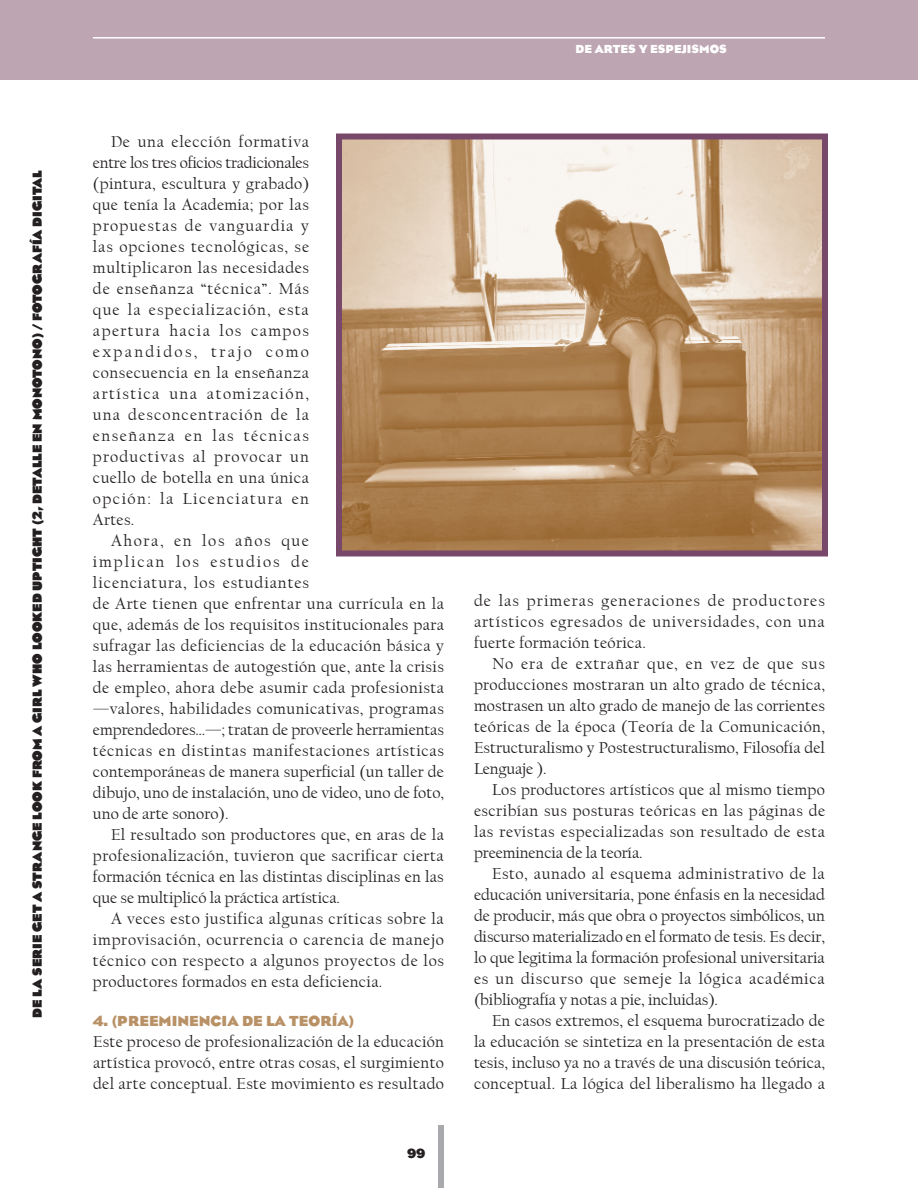
<style>
.page{position:relative;width:918px;height:1188px;background:#fff}
.page>*{position:absolute;margin:0;border:0;box-sizing:border-box;transform-origin:0 0}
.t1{font:16.5px/21px "Californian FB";letter-spacing:.025em;color:#231f20;text-align:justify}
.t2{font:700 15px "Eagle";color:#b99166}
.t3{font:900 13.5px "Eagle";color:#231f20}
.t4{font:700 13.5px "Eagle";color:#231f20}
.t5{font:700 12px "Eagle";color:#fff}
</style>
<div class="page">
<div style="left:0;top:0;width:918px;height:80px;background:#bda5b1"></div>
<hr style="left:93px;top:37px;width:732px;height:2px;background:#fff">
<div style="left:438px;top:1125px;width:6px;height:63px;background:#a8a9ad"></div>
<img style="left:343px;top:141px;width:478px;height:408px">
<div style="left:336px;top:134px;width:492px;height:422px;border:6px solid #78486a"></div>
<p class="t3" style="left:29px;top:1018px;width:849px;rotate:-90deg">De la serie Get a strange look from a girl who looked uptight (2, detalle en monotono) / Fotografía digital</p>
<p class="t5" style="left:576px;top:42px;width:46px">DE ARTES</p>
<p class="t5" style="left:639px;top:42px;width:89px">Y ESPEJISMOS</p>
<p class="t1" style="left:93px;top:132px;width:218px;text-indent:18px">De una elección formativa entre los tres oficios tradicionales (pintura, escultura y grabado) que tenía la Academia; por las propuestas de vanguardia y las opciones tecnológicas, se multiplicaron las necesidades de enseñanza “técnica”. Más que la especialización, esta apertura hacia los campos expandidos, trajo como consecuencia en la enseñanza artística una atomización, una desconcentración de la enseñanza en las técnicas productivas al provocar un cuello de botella en una única opción: la Licenciatura en Artes.</p>
<p class="t1" style="left:93px;top:531px;width:353px;text-align:left;text-indent:18px">Ahora, en los años que<br>implican los estudios de<br>licenciatura, los estudiantes<br>de Arte tienen que enfrentar una currícula en la que, además de los requisitos institucionales para sufragar las deficiencias de la educación básica y las herramientas de autogestión que, ante la crisis de empleo, ahora debe asumir cada profesionista —valores, habilidades comunicativas, programas emprendedores…—; tratan de proveerle herramientas técnicas en distintas manifestaciones artísticas contemporáneas de manera superficial (un taller de dibujo, uno de instalación, uno de video, uno de foto, uno de arte sonoro).</p>
<p class="t1" style="left:93px;top:825px;width:352px;text-indent:18px">El resultado son productores que, en aras de la profesionalización, tuvieron que sacrificar cierta formación técnica en las distintas disciplinas en las que se multiplicó la práctica artística.</p>
<p class="t1" style="left:93px;top:909px;width:353px;text-indent:18px">A veces esto justifica algunas críticas sobre la improvisación, ocurrencia o carencia de manejo técnico con respecto a algunos proyectos de los productores formados en esta deficiencia.</p>
<p class="t2" style="left:93px;top:1013px;width:263px">4. (PREEMINENCIA DE LA TEORÍA)</p>
<p class="t1" style="left:93px;top:1032px;width:353px">Este proceso de profesionalización de la educación artística provocó, entre otras cosas, el surgimiento del arte conceptual. Este movimiento es resultado</p>
<p class="t4" style="left:407px;top:1146px;width:20px">99</p>
<p class="t1" style="left:474px;top:591px;width:353px">de las primeras generaciones de productores artísticos egresados de universidades, con una fuerte formación teórica.</p>
<p class="t1" style="left:474px;top:654px;width:353px;text-indent:18px">No era de extrañar que, en vez de que sus producciones mostraran un alto grado de técnica, mostrasen un alto grado de manejo de las corrientes teóricas de la época (Teoría de la Comunicación, Estructuralismo y Postestructuralismo, Filosofía del Lenguaje ).</p>
<p class="t1" style="left:474px;top:780px;width:353px;text-indent:18px">Los productores artísticos que al mismo tiempo escribían sus posturas teóricas en las páginas de las revistas especializadas son resultado de esta preeminencia de la teoría.</p>
<p class="t1" style="left:474px;top:864px;width:353px;text-indent:18px">Esto, aunado al esquema administrativo de la educación universitaria, pone énfasis en la necesidad de producir, más que obra o proyectos simbólicos, un discurso materializado en el formato de tesis. Es decir, lo que legitima la formación profesional universitaria es un discurso que semeje la lógica académica (bibliografía y notas a pie, incluidas).</p>
<p class="t1" style="left:474px;top:1011px;width:353px;text-indent:18px">En casos extremos, el esquema burocratizado de la educación se sintetiza en la presentación de esta tesis, incluso ya no a través de una discusión teórica, conceptual. La lógica del liberalismo ha llegado a</p>
</div>
